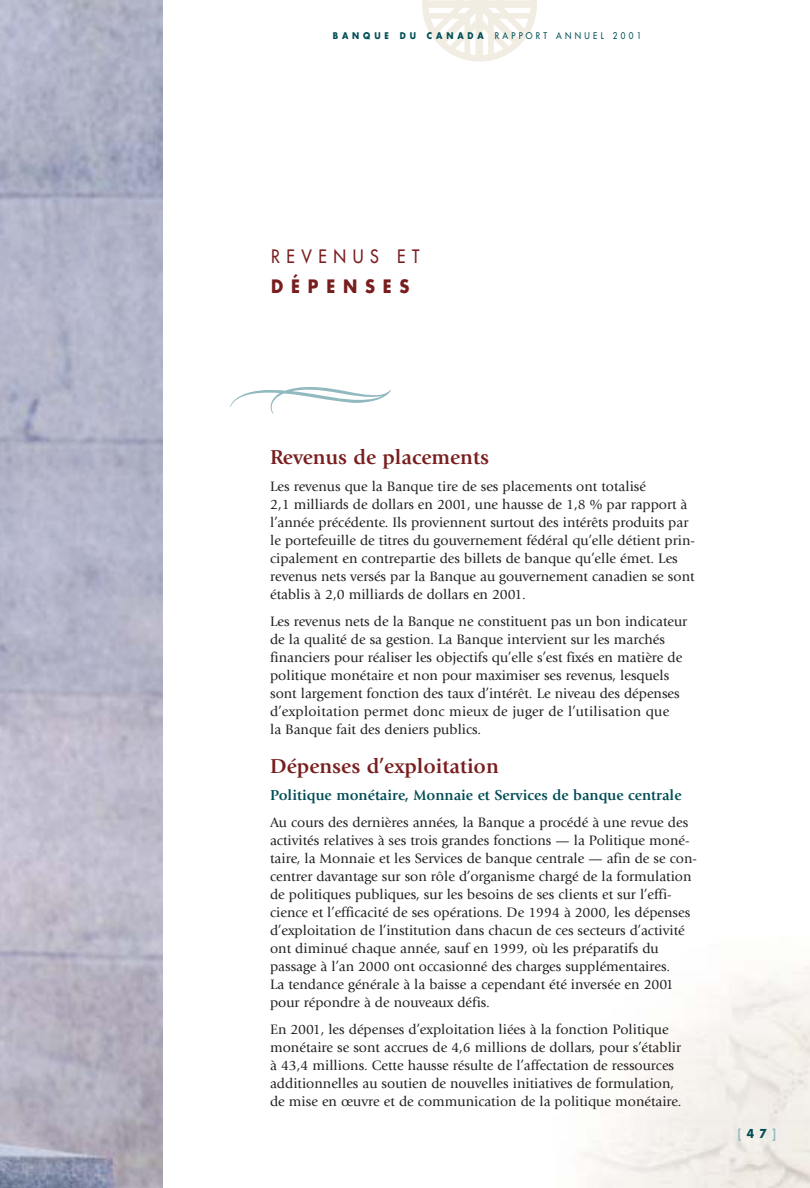
<style>
.page{position:relative;width:810px;height:1188px;background:#fff}
.page>*{position:absolute;margin:0;border:0;box-sizing:border-box;transform-origin:0 0}
.t1{font:700 21px "Giovanni";color:#791e1f}
.t2{font:18px "Futura";letter-spacing:.405em;color:#791e1f;scale:.9 1}
.t3{font:700 18px "Futura";letter-spacing:.48em;color:#791e1f;scale:.9 1}
.t4{font:700 15px "Giovanni";color:#004d55}
.t5{font:14.25px/18px "Giovanni";color:#231f1f}
.t6{font:700 12px "Futura";color:#90b9c0;scale:.9 1}
.t7{font:9px "Futura";letter-spacing:.405em;color:#004d55;scale:.9 1}
.s1{font-weight:700}
.s2{color:#004d55}
</style>
<div class="page">
<svg style="left:422px;top:0;width:115px;height:62px"></svg>
<img style="left:0;top:0;width:162px;height:1188px">
<p class="t7" style="left:333px;top:31px;width:345px"><span class="s1">BANQUE DU CANADA</span> RAPPORT ANNUEL 2001</p>
<p class="t2" style="left:271px;top:247px;width:166px">REVENUS ET</p>
<p class="t3" style="left:271px;top:278px;width:155px">DÉPENSES</p>
<h1 class="t1" style="left:270px;top:448px;width:220px">Revenus de placements</h1>
<p class="t5" style="left:270px;top:478px;width:426px">Les revenus que la Banque tire de ses placements ont totalisé<br>2,1 milliards de dollars en 2001, une hausse de 1,8 % par rapport à l’année précédente. Ils proviennent surtout des intérêts produits par le portefeuille de titres du gouvernement fédéral qu’elle détient prin&shy;cipalement en contrepartie des billets de banque qu’elle émet. Les revenus nets versés par la Banque au gouvernement canadien se sont établis à 2,0 milliards de dollars en 2001.</p>
<p class="t5" style="left:270px;top:613px;width:419px">Les revenus nets de la Banque ne constituent pas un bon indicateur de la qualité de sa gestion. La Banque intervient sur les marchés financiers pour réaliser les objectifs qu’elle s’est fixés en matière de politique monétaire et non pour maximiser ses revenus, lesquels sont largement fonction des taux d’intérêt. Le niveau des dépenses d’exploitation permet donc mieux de juger de l’utilisation que<br>la Banque fait des deniers publics.</p>
<h1 class="t1" style="left:270px;top:757px;width:230px">Dépenses d’exploitation</h1>
<p class="t4" style="left:270px;top:789px;width:413px">Politique monétaire, Monnaie et Services de banque centrale</p>
<p class="t5" style="left:270px;top:814px;width:428px">Au cours des dernières années, la Banque a procédé à une revue des activités relatives à ses trois grandes fonctions — la Politique moné&shy;taire, la Monnaie et les Services de banque centrale — afin de se con&shy;centrer davantage sur son rôle d’organisme chargé de la formulation de politiques publiques, sur les besoins de ses clients et sur l’effi&shy;cience et l’efficacité de ses opérations. De 1994 à 2000, les dépenses d’exploitation de l’institution dans chacun de ces secteurs d’activité ont diminué chaque année, sauf en 1999, où les préparatifs du passage à l’an 2000 ont occasionné des charges supplémentaires.<br>La tendance générale à la baisse a cependant été inversée en 2001 pour répondre à de nouveaux défis.</p>
<p class="t5" style="left:270px;top:1021px;width:413px">En 2001, les dépenses d’exploitation liées à la fonction Politique monétaire se sont accrues de 4,6 millions de dollars, pour s’établir à 43,4 millions. Cette hausse résulte de l’affectation de ressources additionnelles au soutien de nouvelles initiatives de formulation, de mise en œuvre et de communication de la politique monétaire.</p>
<p class="t6" style="left:738px;top:1128px;width:44px">[<span class="s2">47</span>]</p>
</div>
